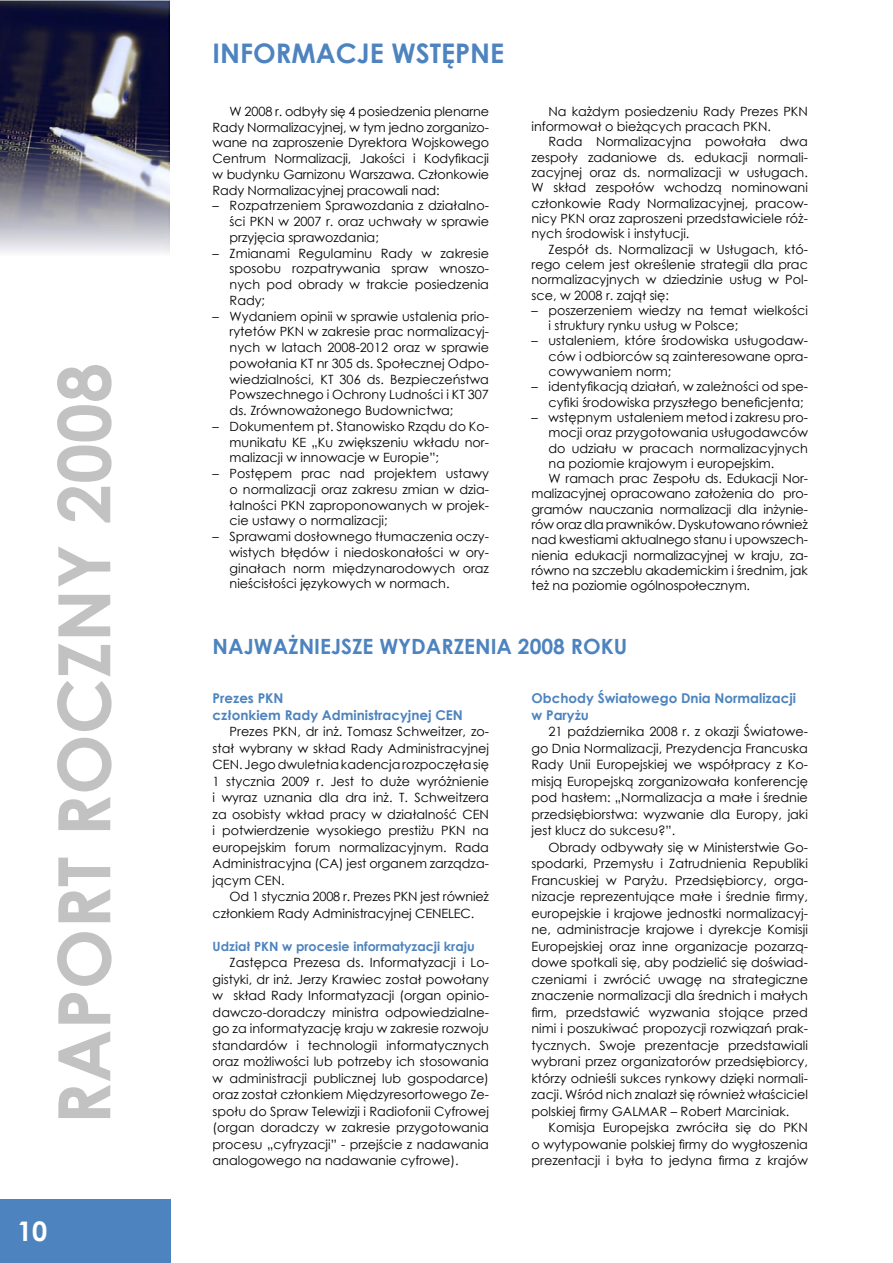
<style>
.page{position:relative;width:893px;height:1263px;background:#fff}
.page>*{position:absolute;margin:0;border:0;box-sizing:border-box;transform-origin:0 0}
.t1{font:700 72.3px "Century Gothic";color:#c2c2c2}
.t2{font:700 27px "Century Gothic";color:#4d83be}
.t3{font:700 27px "Century Gothic";color:#fff}
.t4{font:700 21px "Century Gothic";color:#4d83be}
.t5{font:700 13.5px/16.5px "Century Gothic";color:#4d83be}
.t6{font:12.75px/16.5px "Century Gothic";color:#000;text-align:justify}
.t7{font:700 12.75px "Century Gothic";color:#4d83be}
</style>
<div class="page">
<img style="left:0;top:0;width:170px;height:253px">
<div style="left:0;top:1199px;width:170px;height:64px;background:#4d83be"></div>
<h1 class="t1" style="left:38px;top:1124px;width:763px;rotate:-90deg">RAPORT ROCZNY 2008</h1>
<h2 class="t3" style="left:17px;top:1210px;width:32px">10</h2>
<h2 class="t2" style="left:213px;top:32px;width:233px">IN FORMACJE WSTĘPNE</h2>
<p class="t6" style="left:213px;top:103px;width:278px;line-height:15.8px;text-indent:17px">W 2008 r. odbyły się 4 posiedzenia plenarne Rady Normalizacyjnej, w tym jedno zorganizo&shy;wane na zaproszenie Dyrektora Wojskowego Centrum Normalizacji, Jakości i Kodyfikacji w budynku Garnizonu Warszawa. Członkowie Rady Normalizacyjnej pracowali nad:</p>
<p class="t6" style="left:230px;top:198px;width:261px;line-height:15.8px;text-indent:-17px">– Rozpatrzeniem Sprawozdania z działalno&shy;ści PKN w 2007 r. oraz uchwały w sprawie przyjęcia sprawozdania;</p>
<p class="t6" style="left:230px;top:245px;width:261px;line-height:15.8px;text-indent:-17px">– Zmianami Regulaminu Rady w zakresie sposobu rozpatrywania spraw wnoszo&shy;nych pod obrady w trakcie posiedzenia Rady;</p>
<p class="t6" style="left:230px;top:308px;width:261px;line-height:15.8px;text-indent:-17px">– Wydaniem opinii w sprawie ustalenia prio&shy;rytetów PKN w zakresie prac normalizacyj&shy;nych w latach 2008-2012 oraz w sprawie powołania KT nr 305 ds. Społecznej Odpo&shy;wiedzialności, KT 306 ds. Bezpieczeństwa Powszechnego i Ochrony Ludności i KT 307 ds. Zrównoważonego Budownictwa;</p>
<p class="t6" style="left:230px;top:418px;width:261px;line-height:15.8px;text-indent:-17px">– Dokumentem pt. Stanowisko Rządu do Ko&shy;munikatu KE „Ku zwiększeniu wkładu nor&shy;malizacji w innowacje w Europie”;</p>
<p class="t6" style="left:230px;top:465px;width:261px;line-height:15.8px;text-indent:-17px">– Postępem prac nad projektem ustawy o normalizacji oraz zakresu zmian w dzia&shy;łalności PKN zaproponowanych w projek&shy;cie ustawy o normalizacji;</p>
<p class="t6" style="left:230px;top:528px;width:261px;line-height:15.8px;text-indent:-17px">– Sprawami dosłownego tłumaczenia oczy&shy;wistych błędów i niedoskonałości w ory&shy;ginałach norm międzynarodowych oraz nieścisłości językowych w normach.</p>
<p class="t6" style="left:531px;top:103px;width:278px;line-height:15.3px;text-indent:17px">Na każdym posiedzeniu Rady Prezes PKN informował o bieżących pracach PKN.</p>
<p class="t6" style="left:531px;top:134px;width:278px;line-height:15.3px;text-indent:17px">Rada Normalizacyjna powołała dwa zespoły zadaniowe ds. edukacji normali&shy;zacyjnej oraz ds. normalizacji w usługach.<br>W skład zespołów wchodzą nominowani członkowie Rady Normalizacyjnej, pracow&shy;nicy PKN oraz zaproszeni przedstawiciele róż&shy;nych środowisk i instytucji.</p>
<p class="t6" style="left:531px;top:241px;width:278px;line-height:15.3px;text-indent:17px">Zespół ds. Normalizacji w Usługach, któ&shy;rego celem jest określenie strategii dla prac normalizacyjnych w dziedzinie usług w Pol&shy;sce, w 2008 r. zajął się:</p>
<p class="t6" style="left:549px;top:302px;width:261px;line-height:15.3px;text-indent:-17px">– poszerzeniem wiedzy na temat wielkości i struktury rynku usług w Polsce;</p>
<p class="t6" style="left:549px;top:333px;width:261px;line-height:15.3px;text-indent:-17px">– ustaleniem, które środowiska usługodaw&shy;ców i odbiorców są zainteresowane opra&shy;cowywaniem norm;</p>
<p class="t6" style="left:549px;top:379px;width:261px;line-height:15.3px;text-indent:-17px">– identyfikacją działań, w zależności od spe&shy;cyfiki środowiska przyszłego beneficjenta;</p>
<p class="t6" style="left:531px;top:409px;width:278px">– wstępnym ustaleniem metod i zakresu pro-</p>
<p class="t6" style="left:549px;top:424px;width:261px">mocji oraz przygotowania usługodawców</p>
<p class="t6" style="left:549px;top:439px;width:261px">do udziału w pracach normalizacyjnych</p>
<p class="t6" style="left:549px;top:455px;width:227px">na poziomie krajowym i europejskim.</p>
<p class="t6" style="left:549px;top:470px;width:261px">W ramach prac Zespołu ds. Edukacji Nor-</p>
<p class="t6" style="left:531px;top:485px;width:278px">malizacyjnej opracowano założenia do pro-</p>
<p class="t6" style="left:531px;top:501px;width:278px">gramów nauczania normalizacji dla inżynie-</p>
<p class="t6" style="left:531px;top:516px;width:278px">rów oraz dla prawników. Dyskutowano również</p>
<p class="t6" style="left:531px;top:531px;width:278px">nad kwestiami aktualnego stanu i upowszech-</p>
<p class="t6" style="left:531px;top:547px;width:278px">nienia edukacji normalizacyjnej w kraju, za-</p>
<p class="t6" style="left:531px;top:562px;width:278px">równo na szczeblu akademickim i średnim, jak</p>
<p class="t6" style="left:531px;top:577px;width:220px">też na poziomie ogólnospołecznym.</p>
<h3 class="t4" style="left:213px;top:630px;width:416px">Najważniejsze wydarzenia 2008 roku</h3>
<p class="t5" style="left:213px;top:689px;width:233px">Prezes PKN<br>członkiem Rady Administracyjnej CEN</p>
<p class="t6" style="left:213px;top:723px;width:278px;text-indent:17px">Prezes PKN, dr inż. Tomasz Schweitzer, zo&shy;stał wybrany w skład Rady Administracyjnej CEN. Jego dwuletnia kadencja rozpoczęła się 1 stycznia 2009 r. Jest to duże wyróżnienie i wyraz uznania dla dra inż. T. Schweitzera za osobisty wkład pracy w działalność CEN i potwierdzenie wysokiego prestiżu PKN na europejskim forum normalizacyjnym. Rada Administracyjna (CA) jest organem zarządza&shy;jącym CEN.</p>
<p class="t6" style="left:213px;top:888px;width:278px;text-indent:17px">Od 1 stycznia 2008 r. Prezes PKN jest również członkiem Rady Administracyjnej CENELEC.</p>
<p class="t7" style="left:213px;top:936px;width:264px">Udział PKN w procesie informatyzacji kraju</p>
<p class="t6" style="left:213px;top:954px;width:278px;text-indent:17px">Zastępca Prezesa ds. Informatyzacji i Lo&shy;gistyki, dr inż. Jerzy Krawiec został powołany w skład Rady Informatyzacji (organ opinio&shy;dawczo-doradczy ministra odpowiedzialne&shy;go za informatyzację kraju w zakresie rozwoju standardów i technologii informatycznych oraz możliwości lub potrzeby ich stosowania w administracji publicznej lub gospodarce) oraz został członkiem Międzyresortowego Ze&shy;społu do Spraw Telewizji i Radiofonii Cyfrowej (organ doradczy w zakresie przygotowania procesu „cyfryzacji” - przejście z nadawania analogowego na nadawanie cyfrowe).</p>
<p class="t5" style="left:531px;top:689px;width:266px">Obchody Światowego Dnia N ormalizacji w Paryżu</p>
<p class="t6" style="left:531px;top:723px;width:278px;text-indent:17px">21 października 2008 r. z okazji Światowe&shy;go Dnia Normalizacji, Prezydencja Francuska Rady Unii Europejskiej we współpracy z Ko&shy;misją Europejską zorganizowała konferencję pod hasłem: „Normalizacja a małe i średnie przedsiębiorstwa: wyzwanie dla Europy, jaki jest klucz do sukcesu?”.</p>
<p class="t6" style="left:531px;top:839px;width:278px;text-indent:17px">Obrady odbywały się w Ministerstwie Go&shy;spodarki, Przemysłu i Zatrudnienia Republiki Francuskiej w Paryżu. Przedsiębiorcy, orga&shy;nizacje reprezentujące małe i średnie firmy, europejskie i krajowe jednostki normalizacyj&shy;ne, administracje krajowe i dyrekcje Komisji Europejskiej oraz inne organizacje pozarzą&shy;dowe spotkali się, aby podzielić się doświad&shy;czeniami i zwrócić uwagę na strategiczne znaczenie normalizacji dla średnich i małych firm, przedstawić wyzwania stojące przed nimi i poszukiwać propozycji rozwiązań prak&shy;tycznych. Swoje prezentacje przedstawiali wybrani przez organizatorów przedsiębiorcy, którzy odnieśli sukces rynkowy dzięki normali&shy;zacji. Wśród nich znalazł się również właściciel polskiej firmy GALMAR – Robert Marciniak.</p>
<p class="t6" style="left:531px;top:1119px;width:278px;text-indent:17px">Komisja Europejska zwróciła się do PKN o wytypowanie polskiej firmy do wygłoszenia prezentacji i była to jedyna firma z krajów</p>
</div>
